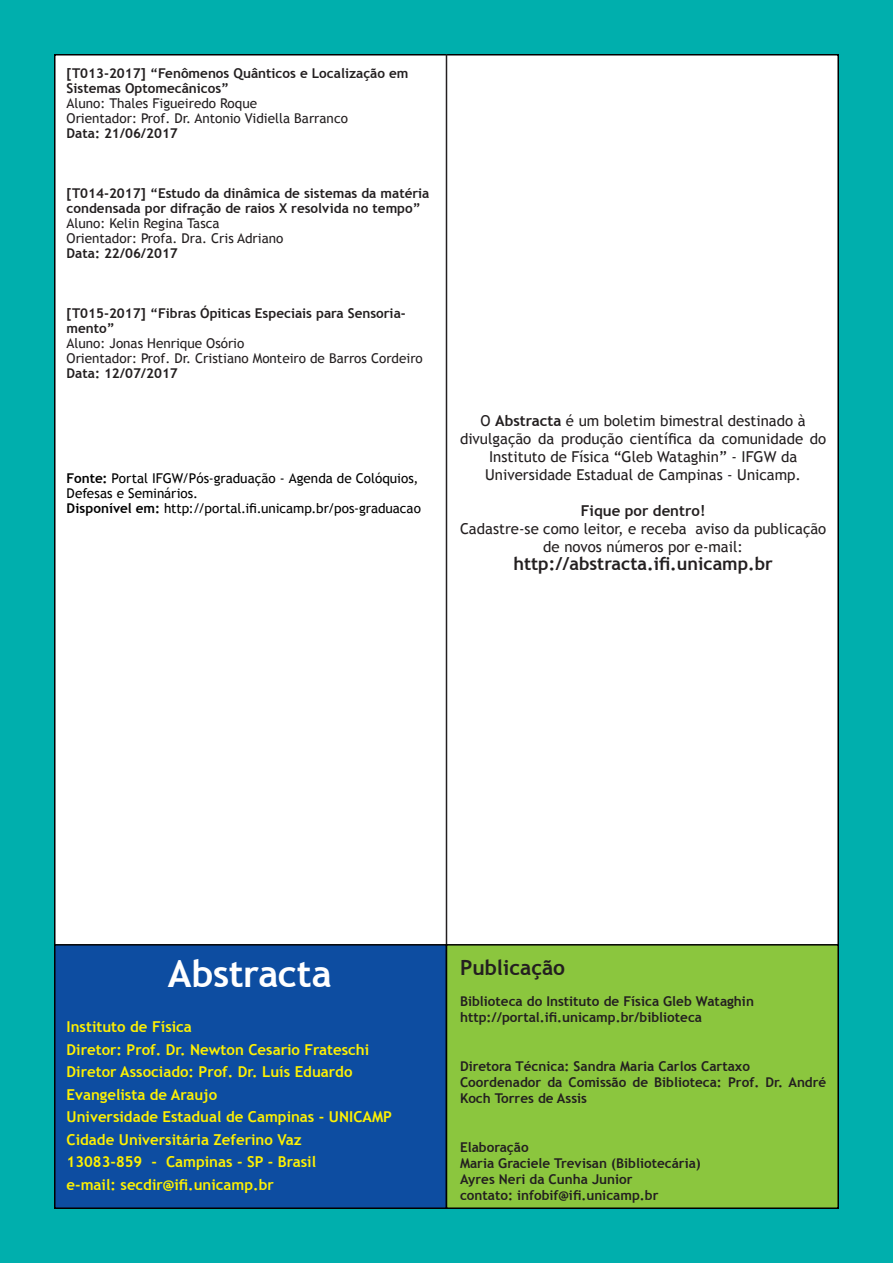
<style>
.page{position:relative;width:893px;height:1263px;background:#fff}
.page>*{position:absolute;margin:0;border:0;box-sizing:border-box;transform-origin:0 0}
.t1{font:700 37.5px "Trebuchet MS";letter-spacing:-.015em;color:#fff}
.t2{font:700 21px "Trebuchet MS";color:#231f20}
.t3{font:700 18px "Trebuchet MS";color:#231f20}
.t4{font:700 15px/22.5px "Trebuchet MS";color:#fff101}
.t5{font:15px/18px "Trebuchet MS";color:#231f20;text-align:center}
.t6{font:700 15px "Trebuchet MS";color:#231f20}
.t7{font:700 13.5px/16.2px "Trebuchet MS";color:#231f20}
.t8{font:13.5px/15px "Trebuchet MS";color:#231f20}
.t9{font:13.5px/15px "Trebuchet MS";color:#000}
.s1{font-weight:700}
</style>
<div class="page">
<div style="left:1px;top:1px;width:891px;height:1261px;background:#00afad"></div>
<div style="left:54px;top:54px;width:785px;height:1155px;background:#fff;border:2px solid #000"></div>
<hr style="left:446px;top:54px;width:1px;height:890px;background:#231f20">
<div style="left:54px;top:944px;width:393px;height:265px;background:#0d4da1;border:2px solid #000"></div>
<div style="left:446px;top:944px;width:393px;height:265px;background:#8bc63e;border:2px solid #000"></div>
<p class="t7" style="left:67px;top:66px;width:343px;line-height:15px">[T013-2017] “Fenômenos Quânticos e Localização em<br>Sistemas Optomecânicos”</p>
<p class="t8" style="left:67px;top:96px;width:283px">Aluno: Thales Figueiredo Roque<br>Orientador: Prof. Dr. Antonio Vidiella Barranco</p>
<p class="t7" style="left:67px;top:125px;width:113px">Data: 21/06/2017</p>
<p class="t7" style="left:67px;top:186px;width:364px;line-height:15px">[T014-2017] “Estudo da dinâmica de sistemas da matéria condensada por difração de raios X resolvida no tempo”</p>
<p class="t8" style="left:67px;top:216px;width:218px">Aluno: Kelin Regina Tasca<br>Orientador: Profa. Dra. Cris Adriano</p>
<p class="t7" style="left:67px;top:245px;width:113px">Data: 22/06/2017</p>
<p class="t7" style="left:67px;top:306px;width:341px;line-height:15px">[T015-2017] “Fibras Ópiticas Especiais para Sensoria&shy;mento”</p>
<p class="t8" style="left:67px;top:336px;width:358px">Aluno: Jonas Henrique Osório<br>Orientador: Prof. Dr. Cristiano Monteiro de Barros Cordeiro</p>
<p class="t7" style="left:67px;top:365px;width:113px">Data: 12/07/2017</p>
<p class="t9" style="left:67px;top:471px;width:356px"><span class="s1">Fonte:</span> Portal IFGW/Pós-graduação - Agenda de Colóquios,<br>Defesas e Seminários.<br><span class="s1">Disponível em:</span> http://portal.ifi.unicamp.br/pos-graduacao</p>
<p class="t5" style="left:460px;top:412px;width:368px">O <span class="s1">Abstracta</span> é um boletim bimestral destinado à divulgação da produção científica da comunidade do Instituto de Física “Gleb Wataghin” - IFGW da Universidade Estadual de Campinas - Unicamp.</p>
<p class="t6" style="left:581px;top:501px;width:126px">Fique por dentro!</p>
<p class="t5" style="left:460px;top:520px;width:368px">Cadastre-se como leitor, e receba aviso da publicação de novos números por e-mail:</p>
<h3 class="t3" style="left:513px;top:552px;width:261px">http://abstracta.ifi.unicamp.br</h3>
<h1 class="t1" style="left:168px;top:950px;width:165px">Abstracta</h1>
<p class="t4" style="left:67px;top:1016px;width:327px">Instituto de Física<br>Diretor: Prof. Dr. Newton Cesario Frateschi Diretor Associado: Prof. Dr. Luís Eduardo Evangelista de Araujo<br>Universidade Estadual de Campinas - UNICAMP Cidade Universitária Zeferino Vaz<br>13083-859 - Campinas - SP - Brasil<br>e-mail: secdir@ifi.unicamp.br</p>
<h2 class="t2" style="left:460px;top:954px;width:107px">Publicação</h2>
<p class="t7" style="left:460px;top:993px;width:295px">Biblioteca do Instituto de Física Gleb Wataghin http://portal.ifi.unicamp.br/biblioteca</p>
<p class="t7" style="left:460px;top:1058px;width:368px">Diretora Técnica: Sandra Maria Carlos Cartaxo<br>Coordenador da Comissão de Biblioteca: Prof. Dr. André<br>Koch Torres de Assis</p>
<p class="t7" style="left:460px;top:1139px;width:242px">Elaboração<br>Maria Graciele Trevisan (Bibliotecária)<br>Ayres Neri da Cunha Junior<br>contato: infobif@ifi.unicamp.br</p>
</div>
